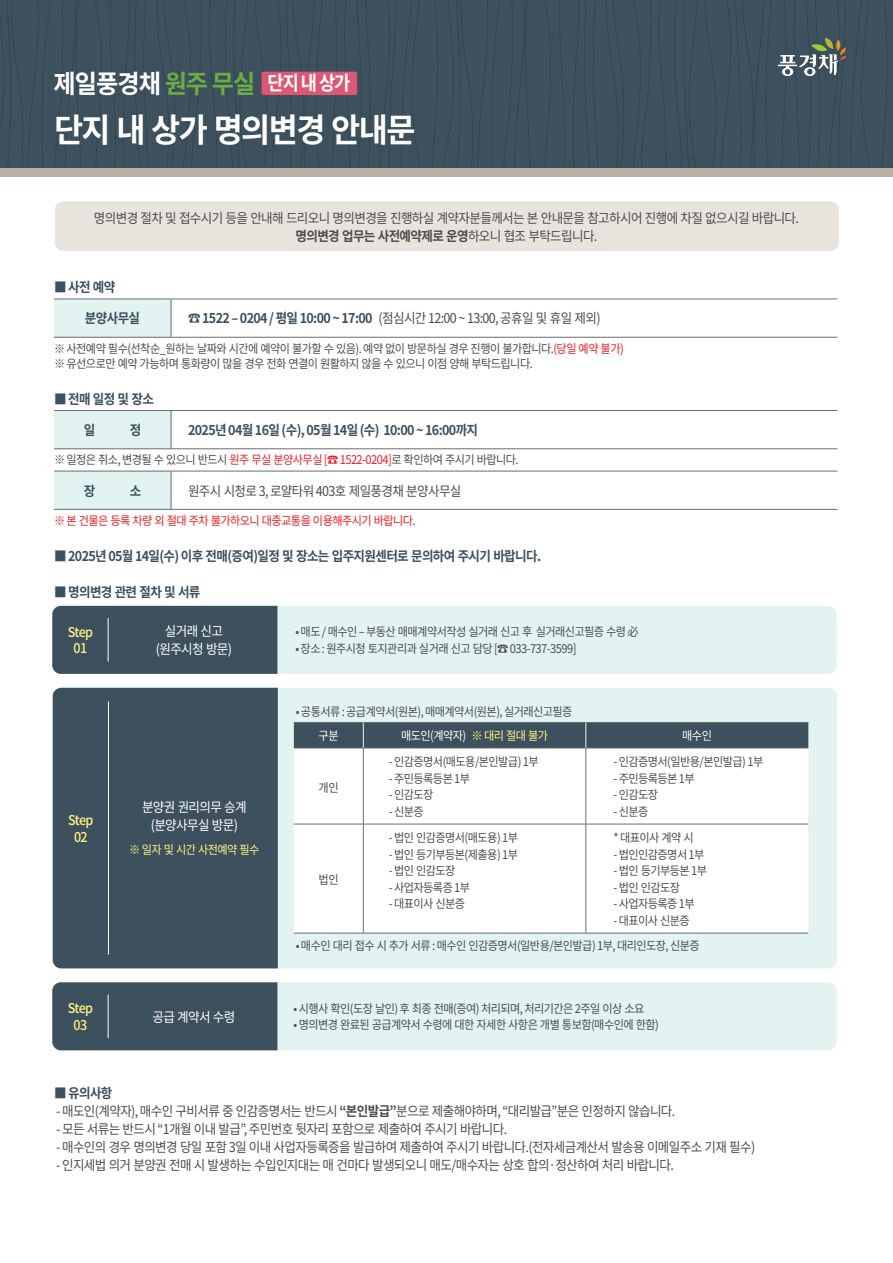
<style>
.page{position:relative;width:893px;height:1263px;background:#fff}
.page>*{position:absolute;margin:0;border:0;box-sizing:border-box;transform-origin:0 0}
.t1{font:700 33px "Noto Sans CJ Kkr";letter-spacing:-.05em;color:#fff;scale:.96 1}
.t2{font:700 25.5px "Noto Sans CJ Kkr";letter-spacing:-.04em;color:#fff;scale:.95 1}
.t3{font:13.5px "Noto Sans CJ Kkr";letter-spacing:-.05em;color:#4b4c4d;scale:.93 1}
.t4{font:700 13.5px "Noto Sans CJ Kkr";letter-spacing:-.05em;color:#3d505d;scale:.93 1}
.t5{font:13.5px "Noto Sans CJ Kkr";letter-spacing:-.05em;color:#fff;scale:.93 1}
.t6{font:700 13.5px "Noto Sans CJ Kkr";letter-spacing:-.05em;color:#4b4c4d;scale:.93 1}
.t7{font:500 13.5px "Noto Sans CJ Kkr";letter-spacing:-.06em;color:#fff685;scale:.93 1}
.ˇFFFFB9ˇFFFFD9ˇFFFFC5ˇFFFFC1ˇFFFFB1ˇFFFF{font:12px "Noto Sans CJ Kkr";letter-spacing:-.05em;color:#4b4c4d;scale:.93 1}
.t8{font:12px "Noto Sans CJ Kkr";letter-spacing:-.05em;color:#ee1d23;scale:.93 1}
.t9{font:12px "Noto Sans CJ Kkr";letter-spacing:-.05em;color:#fff;scale:.93 1}
.t10{font:12px "Noto Sans CJ Kkr";letter-spacing:-.05em;color:#fff685;scale:.93 1}
.s1{color:#6bac44}
.s2{font-size:19.65px}
.s3{font-weight:400}
.s4{font-weight:700;color:#3d505d}
.s5{color:#ee1d23}
.s6{color:#fff685}
.s7{font-weight:700}
</style>
<div class="page">
<div style="left:55px;top:201px;width:784px;height:50px;background:#e9e3de;border-radius:9px"></div>
<div style="left:54px;top:299px;width:117px;height:38px;background:#e2f3f2"></div>
<hr style="left:171px;top:299px;width:1px;height:38px;background:#6c6d70">
<hr style="left:54px;top:298px;width:117px;height:1px;background:#6c6d70">
<hr style="left:171px;top:298px;width:666px;height:1px;background:#6c6d70">
<hr style="left:54px;top:337px;width:117px;height:1px;background:#6c6d70">
<hr style="left:171px;top:337px;width:666px;height:1px;background:#6c6d70">
<div style="left:54px;top:410px;width:117px;height:39px;background:#e2f3f2"></div>
<hr style="left:171px;top:411px;width:1px;height:37px;background:#6c6d70">
<hr style="left:54px;top:410px;width:117px;height:1px;background:#6c6d70">
<hr style="left:171px;top:410px;width:666px;height:1px;background:#6c6d70">
<hr style="left:54px;top:448px;width:117px;height:1px;background:#6c6d70">
<hr style="left:171px;top:448px;width:666px;height:1px;background:#6c6d70">
<div style="left:54px;top:471px;width:117px;height:38px;background:#e2f3f2"></div>
<hr style="left:171px;top:471px;width:1px;height:38px;background:#6c6d70">
<hr style="left:54px;top:471px;width:117px;height:1px;background:#6c6d70">
<hr style="left:171px;top:471px;width:666px;height:1px;background:#6c6d70">
<hr style="left:54px;top:509px;width:117px;height:1px;background:#6c6d70">
<hr style="left:171px;top:509px;width:666px;height:1px;background:#6c6d70">
<div style="left:53px;top:688px;width:784px;height:280px;background:#e2f3f2;border-radius:9px"></div>
<div style="left:53px;top:688px;width:225px;height:280px;background:#3d505d"></div>
<div style="left:294px;top:749px;width:514px;height:184px;background:#fff"></div>
<hr style="left:294px;top:748px;width:69px;height:1px;background:#6c6d70">
<hr style="left:363px;top:748px;width:223px;height:1px;background:#6c6d70">
<hr style="left:363px;top:748px;width:1px;height:76px;background:#6c6d70">
<hr style="left:586px;top:748px;width:222px;height:1px;background:#6c6d70">
<hr style="left:586px;top:748px;width:1px;height:76px;background:#6c6d70">
<hr style="left:294px;top:824px;width:69px;height:1px;background:#6c6d70">
<hr style="left:363px;top:824px;width:223px;height:1px;background:#6c6d70">
<hr style="left:363px;top:824px;width:1px;height:109px;background:#6c6d70">
<hr style="left:586px;top:824px;width:222px;height:1px;background:#6c6d70">
<hr style="left:586px;top:824px;width:1px;height:109px;background:#6c6d70">
<hr style="left:294px;top:933px;width:69px;height:1px;background:#6c6d70">
<hr style="left:363px;top:933px;width:223px;height:1px;background:#6c6d70">
<hr style="left:586px;top:933px;width:222px;height:1px;background:#6c6d70">
<svg style="left:294px;top:722px;width:514px;height:26px;background:#40525e"></svg>
<hr style="left:108px;top:701px;width:1px;height:253px;background:#fff">
<div style="left:52px;top:606px;width:784px;height:68px;background:#e2f3f2;border-radius:9px"></div>
<div style="left:52px;top:606px;width:225px;height:68px;background:#3d505d"></div>
<hr style="left:108px;top:618px;width:1px;height:43px;background:#fff">
<div style="left:52px;top:982px;width:784px;height:68px;background:#e2f3f2;border-radius:9px"></div>
<div style="left:52px;top:982px;width:225px;height:68px;background:#3d505d"></div>
<hr style="left:108px;top:994px;width:1px;height:44px;background:#fff">
<svg style="left:0;top:0;width:893px;height:168px;background:#3f505c"></svg>
<svg style="left:836px;top:40px;width:4px;height:11px"></svg>
<div style="left:0;top:168px;width:893px;height:9px;background:#bbafa2"></div>
<p class="t2" style="left:54px;top:69px;width:314px">제일풍경채 <span class="s1">원주 무실</span> <span class="s2">단지 내 상가</span></p>
<p class="t1" style="left:54px;top:111px;width:378px">단지 내 상가 명의변경 안내문</p>
<p class="t3" style="left:94px;top:211px;width:760px">명의변경 절차 및 접수시기 등을 안내해 드리오니 명의변경을 진행하실 계약자분들께서는 본 안내문을 참고하시어 진행에 차질 없으시길 바랍니다.</p>
<p class="t6" style="left:295px;top:229px;width:326px">명의변경 업무는 사전예약제로 운영<span class="s3">하오니 협조 부탁드립니다.</span></p>
<p class="t4" style="left:54px;top:280px;width:67px">■ 사전 예약</p>
<p class="t4" style="left:85px;top:311px;width:61px">분양사무실</p>
<p class="t3" style="left:188px;top:311px;width:445px"><span class="s4">☎ 1522 – 0204 / 평일 10:00 ~ 17:00</span> (점심시간 12:00 ~ 13:00, 공휴일 및 휴일 제외)</p>
<p class="ˇFFFFB9ˇFFFFD9ˇFFFFC5ˇFFFFC1ˇFFFFB1ˇFFFF" style="left:54px;top:341px;width:614px">※ 사전예약 필수(선착순_원하는 날짜와 시간에 예약이 불가할 수 있음). 예약 없이 방문하실 경우 진행이 불가합니다.<span class="s5">(당일 예약 불가)</span></p>
<p class="ˇFFFFB9ˇFFFFD9ˇFFFFC5ˇFFFFC1ˇFFFFB1ˇFFFF" style="left:54px;top:356px;width:516px">※ 유선으로만 예약 가능하며 통화량이 많을 경우 전화 연결이 원활하지 않을 수 있으니 이점 양해 부탁드립니다.</p>
<p class="t4" style="left:54px;top:391px;width:109px">■ 전매 일정 및 장소</p>
<p class="t4" style="left:84px;top:422px;width:14px">일</p>
<p class="t4" style="left:130px;top:422px;width:14px">정</p>
<p class="t4" style="left:188px;top:422px;width:313px">2025년 04월 16일 (수), 05월 14일 (수) 10:00 ~ 16:00까지</p>
<p class="ˇFFFFB9ˇFFFFD9ˇFFFFC5ˇFFFFC1ˇFFFFB1ˇFFFF" style="left:54px;top:453px;width:501px">※ 일정은 취소, 변경될 수 있으니 반드시 <span class="s5">원주 무실 분양사무실 [☎ 1522-0204]</span>로 확인하여 주시기 바랍니다.</p>
<p class="t4" style="left:84px;top:483px;width:14px">장</p>
<p class="t4" style="left:130px;top:483px;width:14px">소</p>
<p class="t3" style="left:188px;top:483px;width:296px">원주시 시청로 3, 로얄타워 403호 제일풍경채 분양사무실</p>
<p class="t8" style="left:54px;top:514px;width:390px">※ 본 건물은 등록 차량 외 절대 주차 불가하오니 대중교통을 이용해주시기 바랍니다.</p>
<p class="t4" style="left:54px;top:548px;width:525px">■ 2025년 05월 14일(수) 이후 전매(증여)일정 및 장소는 입주지원센터로 문의하여 주시기 바랍니다.</p>
<p class="t4" style="left:54px;top:584px;width:159px">■ 명의변경 관련 절차 및 서류</p>
<p class="t7" style="left:68px;top:624px;width:29px">Step</p>
<p class="t7" style="left:74px;top:641px;width:16px">01</p>
<p class="t7" style="left:68px;top:813px;width:29px">Step</p>
<p class="t7" style="left:74px;top:829px;width:16px">02</p>
<p class="t7" style="left:68px;top:1001px;width:29px">Step</p>
<p class="t7" style="left:74px;top:1017px;width:16px">03</p>
<p class="t5" style="left:165px;top:624px;width:64px">실거래 신고</p>
<p class="t5" style="left:156px;top:642px;width:84px">(원주시청 방문)</p>
<p class="t5" style="left:142px;top:800px;width:114px">분양권 권리의무 승계</p>
<p class="t5" style="left:151px;top:818px;width:95px">(분양사무실 방문)</p>
<p class="t10" style="left:129px;top:843px;width:141px">※ 일자 및 시간 사전예약 필수</p>
<p class="t5" style="left:153px;top:1009px;width:91px">공급 계약서 수령</p>
<p class="ˇFFFFB9ˇFFFFD9ˇFFFFC5ˇFFFFC1ˇFFFFB1ˇFFFF" style="left:295px;top:625px;width:371px">• 매도 / 매수인 – 부동산 매매계약서작성 실거래 신고 후 실거래신고필증 수령 必</p>
<p class="ˇFFFFB9ˇFFFFD9ˇFFFFC5ˇFFFFC1ˇFFFFB1ˇFFFF" style="left:295px;top:642px;width:304px">• 장소 : 원주시청 토지관리과 실거래 신고 담당 [☎ 033-737-3599]</p>
<p class="ˇFFFFB9ˇFFFFD9ˇFFFFC5ˇFFFFC1ˇFFFFB1ˇFFFF" style="left:296px;top:705px;width:299px">• 공통서류 : 공급계약서(원본), 매매계약서(원본), 실거래신고필증</p>
<p class="t9" style="left:319px;top:729px;width:23px">구분</p>
<p class="t9" style="left:401px;top:729px;width:160px">매도인(계약자) <span class="s6">※ 대리 절대 불가</span></p>
<p class="t9" style="left:682px;top:729px;width:33px">매수인</p>
<p class="ˇFFFFB9ˇFFFFD9ˇFFFFC5ˇFFFFC1ˇFFFFB1ˇFFFF" style="left:319px;top:781px;width:23px">개인</p>
<p class="ˇFFFFB9ˇFFFFD9ˇFFFFC5ˇFFFFC1ˇFFFFB1ˇFFFF" style="left:389px;top:755px;width:163px">- 인감증명서(매도용/본인발급) 1부</p>
<p class="ˇFFFFB9ˇFFFFD9ˇFFFFC5ˇFFFFC1ˇFFFFB1ˇFFFF" style="left:389px;top:771px;width:89px">- 주민등록등본 1부</p>
<p class="ˇFFFFB9ˇFFFFD9ˇFFFFC5ˇFFFFC1ˇFFFFB1ˇFFFF" style="left:389px;top:788px;width:50px">- 인감도장</p>
<p class="ˇFFFFB9ˇFFFFD9ˇFFFFC5ˇFFFFC1ˇFFFFB1ˇFFFF" style="left:389px;top:804px;width:39px">- 신분증</p>
<p class="ˇFFFFB9ˇFFFFD9ˇFFFFC5ˇFFFFC1ˇFFFFB1ˇFFFF" style="left:613px;top:755px;width:163px">- 인감증명서(일반용/본인발급) 1부</p>
<p class="ˇFFFFB9ˇFFFFD9ˇFFFFC5ˇFFFFC1ˇFFFFB1ˇFFFF" style="left:613px;top:771px;width:89px">- 주민등록등본 1부</p>
<p class="ˇFFFFB9ˇFFFFD9ˇFFFFC5ˇFFFFC1ˇFFFFB1ˇFFFF" style="left:613px;top:788px;width:50px">- 인감도장</p>
<p class="ˇFFFFB9ˇFFFFD9ˇFFFFC5ˇFFFFC1ˇFFFFB1ˇFFFF" style="left:613px;top:804px;width:39px">- 신분증</p>
<p class="ˇFFFFB9ˇFFFFD9ˇFFFFC5ˇFFFFC1ˇFFFFB1ˇFFFF" style="left:389px;top:831px;width:140px">- 법인 인감증명서(매도용) 1부</p>
<p class="ˇFFFFB9ˇFFFFD9ˇFFFFC5ˇFFFFC1ˇFFFFB1ˇFFFF" style="left:389px;top:847px;width:140px">- 법인 등기부등본(제출용) 1부</p>
<p class="ˇFFFFB9ˇFFFFD9ˇFFFFC5ˇFFFFC1ˇFFFFB1ˇFFFF" style="left:389px;top:864px;width:73px">- 법인 인감도장</p>
<p class="ˇFFFFB9ˇFFFFD9ˇFFFFC5ˇFFFFC1ˇFFFFB1ˇFFFF" style="left:389px;top:880px;width:89px">- 사업자등록증 1부</p>
<p class="ˇFFFFB9ˇFFFFD9ˇFFFFC5ˇFFFFC1ˇFFFFB1ˇFFFF" style="left:389px;top:897px;width:84px">- 대표이사 신분증</p>
<p class="ˇFFFFB9ˇFFFFD9ˇFFFFC5ˇFFFFC1ˇFFFFB1ˇFFFF" style="left:613px;top:831px;width:88px">* 대표이사 계약 시</p>
<p class="ˇFFFFB9ˇFFFFD9ˇFFFFC5ˇFFFFC1ˇFFFFB1ˇFFFF" style="left:613px;top:847px;width:99px">- 법인인감증명서 1부</p>
<p class="ˇFFFFB9ˇFFFFD9ˇFFFFC5ˇFFFFC1ˇFFFFB1ˇFFFF" style="left:613px;top:864px;width:102px">- 법인 등기부등본 1부</p>
<p class="ˇFFFFB9ˇFFFFD9ˇFFFFC5ˇFFFFC1ˇFFFFB1ˇFFFF" style="left:613px;top:880px;width:73px">- 법인 인감도장</p>
<p class="ˇFFFFB9ˇFFFFD9ˇFFFFC5ˇFFFFC1ˇFFFFB1ˇFFFF" style="left:613px;top:897px;width:89px">- 사업자등록증 1부</p>
<p class="ˇFFFFB9ˇFFFFD9ˇFFFFC5ˇFFFFC1ˇFFFFB1ˇFFFF" style="left:613px;top:913px;width:84px">- 대표이사 신분증</p>
<p class="ˇFFFFB9ˇFFFFD9ˇFFFFC5ˇFFFFC1ˇFFFFB1ˇFFFF" style="left:296px;top:939px;width:436px">• 매수인 대리 접수 시 추가 서류 : 매수인 인감증명서(일반용/본인발급) 1부, 대리인도장, 신분증</p>
<p class="ˇFFFFB9ˇFFFFD9ˇFFFFC5ˇFFFFC1ˇFFFFB1ˇFFFF" style="left:319px;top:873px;width:23px">법인</p>
<p class="ˇFFFFB9ˇFFFFD9ˇFFFFC5ˇFFFFC1ˇFFFFB1ˇFFFF" style="left:293px;top:1002px;width:379px">• 시행사 확인(도장 날인) 후 최종 전매(증여) 처리되며, 처리기간은 2주일 이상 소요</p>
<p class="ˇFFFFB9ˇFFFFD9ˇFFFFC5ˇFFFFC1ˇFFFFB1ˇFFFF" style="left:293px;top:1018px;width:394px">• 명의변경 완료된 공급계약서 수령에 대한 자세한 사항은 개별 통보함(매수인에 한함)</p>
<p class="t4" style="left:54px;top:1085px;width:64px">■ 유의사항</p>
<p class="t3" style="left:56px;top:1103px;width:667px">- 매도인(계약자), 매수인 구비서류 중 인감증명서는 반드시 <span class="s7">“본인발급”</span>분으로 제출해야하며, “대리발급”분은 인정하지 않습니다.</p>
<p class="t3" style="left:56px;top:1121px;width:486px">- 모든 서류는 반드시 “1개월 이내 발급”, 주민번호 뒷자리 포함으로 제출하여 주시기 바랍니다.</p>
<p class="t3" style="left:56px;top:1139px;width:753px">- 매수인의 경우 명의변경 당일 포함 3일 이내 사업자등록증을 발급하여 제출하여 주시기 바랍니다.(전자세금계산서 발송용 이메일주소 기재 필수)</p>
<p class="t3" style="left:56px;top:1157px;width:666px">- 인지세법 의거 분양권 전매 시 발생하는 수입인지대는 매 건마다 발생되오니 매도/매수자는 상호 합의·정산하여 처리 바랍니다.</p>
</div>
